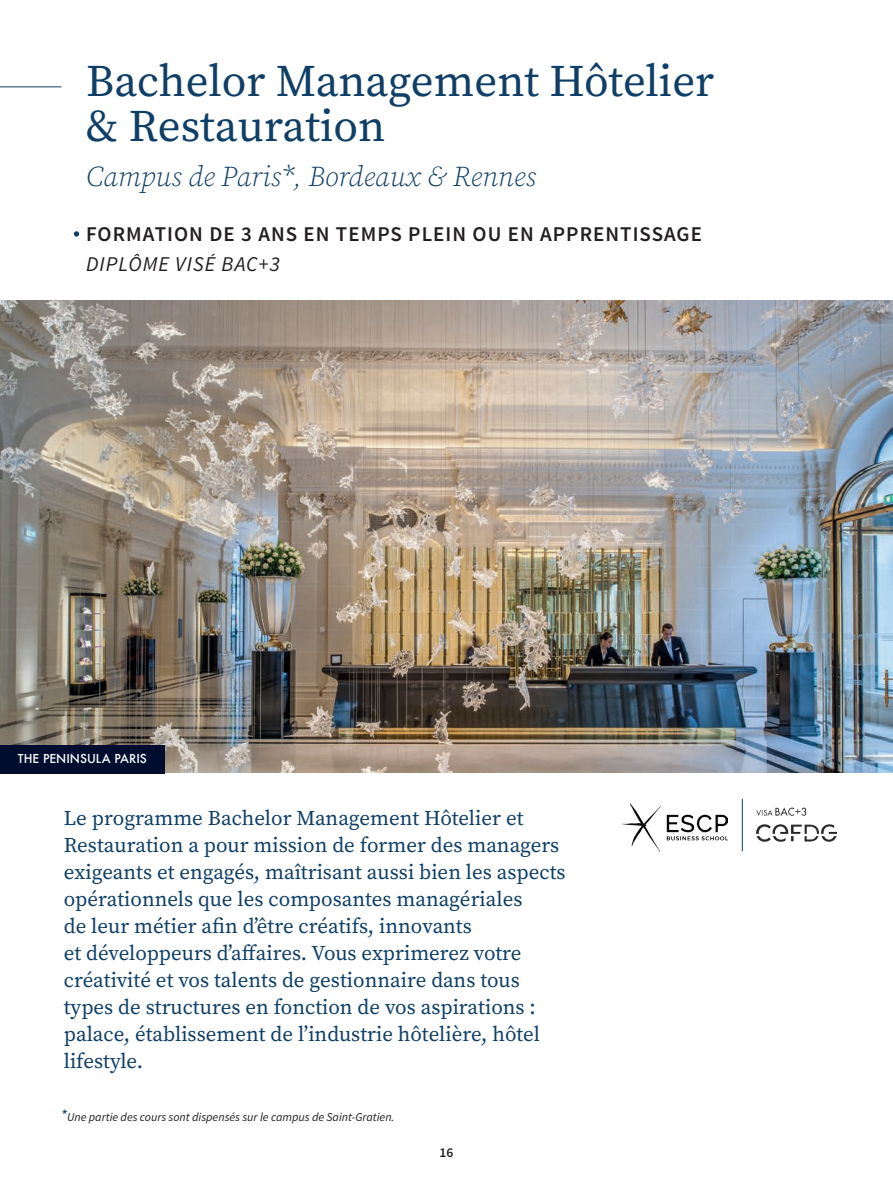
<style>
.page{position:relative;width:893px;height:1191px;background:#fff}
.page>*{position:absolute;margin:0;border:0;box-sizing:border-box;transform-origin:0 0}
.t1{font:45px "Source Serif Variable";color:#0f3f66}
.t2{font:italic 28.5px "Source Serif Variable";color:#0f3f66}
.t3{font:21px/27px "Source Serif Variable";color:#0f3f66}
.t4{font:600 21px "Source Sans Pro";letter-spacing:.05em;color:#231f20}
.t5{font:italic 21px "Source Sans Pro";letter-spacing:.05em;color:#231f20}
.t6{font:600 13.5px "Source Sans Pro";color:#231f20}
.t7{font:italic 12px "Source Sans Pro";color:#231f20}
.t8{font:500 12px "Futura";color:#fff}
.s1{font-size:16.5px;color:#0f3f66}
</style>
<div class="page">
<hr style="left:892px;top:805px;width:1px;height:386px;background:#d9e1eb">
<hr style="left:0;top:86px;width:62px;height:1px;background:#0f3f66">
<img style="left:0;top:300px;width:893px;height:473px">
<div style="left:0;top:745px;width:165px;height:28px;background:#000d2e"></div>
<img style="left:623px;top:803px;width:104px;height:48px">
<img style="left:756px;top:807px;width:81px;height:35px">
<hr style="left:742px;top:799px;width:1px;height:52px;background:#0f3f66">
<svg style="left:74px;top:231px;width:5px;height:6px"></svg>
<p class="t1" style="left:86px;top:50px;width:630px">Bachelor Management Hôtelier</p>
<p class="t1" style="left:86px;top:95px;width:301px">&amp; Restauration</p>
<p class="t2" style="left:86px;top:157px;width:451px">Campus de Paris*, Bordeaux &amp; Rennes</p>
<p class="t4" style="left:86px;top:221px;width:617px">FORMATION DE 3 ANS EN TEMPS PLEIN OU EN APPRENTISSAGE</p>
<p class="t5" style="left:86px;top:251px;width:195px">DIPLÔME VISÉ BAC+3</p>
<p class="t8" style="left:18px;top:750px;width:130px">THE PENINSULA PARIS</p>
<p class="t3" style="left:64px;top:804px;width:503px">Le programme Bachelor Management Hôtelier et Restauration a pour mission de former des managers exigeants et engagés, maîtrisant aussi bien les aspects opérationnels que les composantes managériales<br>de leur métier afin d’être créatifs, innovants<br>et développeurs d’affaires. Vous exprimerez votre créativité et vos talents de gestionnaire dans tous types de structures en fonction de vos aspirations : palace, établissement de l’industrie hôtelière, hôtel lifestyle.</p>
<p class="t7" style="left:60px;top:1109px;width:336px"><span class="s1">*</span>Une partie des cours sont dispensés sur le campus de Saint-Gratien.</p>
<p class="t6" style="left:440px;top:1144px;width:15px">16</p>
</div>
